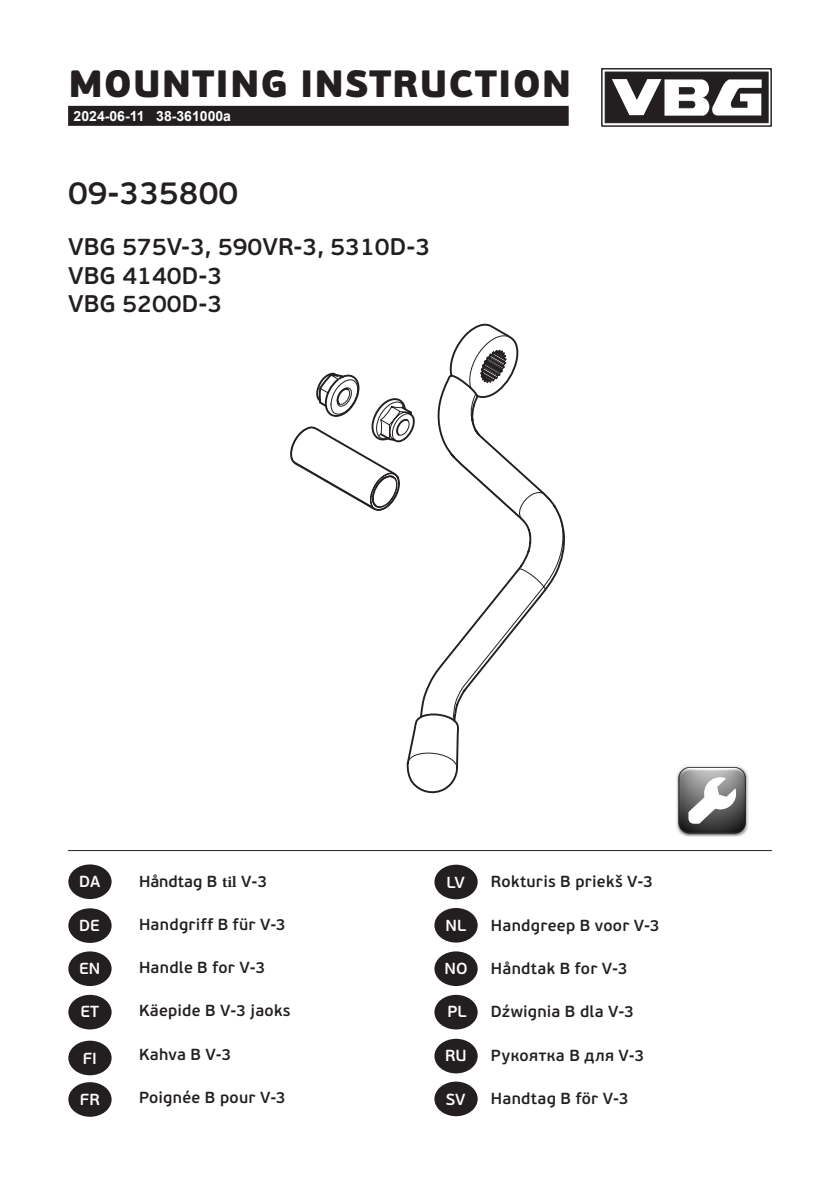
<style>
.page{position:relative;width:840px;height:1191px;background:#fff}
.page>*{position:absolute;margin:0;border:0;box-sizing:border-box;transform-origin:0 0}
.t1{font:900 38px "PF Beau Sans Pro";letter-spacing:.02em;color:#231f20}
.t2{font:600 32px "PF Beau Sans Pro";color:#231f20}
.t3{font:600 24px/28.8px "PF Beau Sans Pro";color:#231f20}
.t4{font:600 16px "PF Beau Sans Pro";letter-spacing:.015em;color:#231f20}
.t5{font:600 16px "PF Beau Sans Pro";color:#fff}
.t6{font:600 16px "PF Beau Sans Pro";letter-spacing:.035em;color:#231f20}
.t7{font:700 14px "Arial";color:#fff}
.s1{font-family:"Minion Pro";font-weight:700}
</style>
<div class="page">
<svg style="left:602px;top:70px;width:167px;height:55px"></svg>
<div style="left:600px;top:68px;width:171px;height:59px;border:1px solid #231f20"></div>
<div style="left:604px;top:72px;width:164px;height:51px;background:#231f20;border:1px solid #231f20"></div>
<svg style="left:612px;top:79px;width:149px;height:37px"></svg>
<div style="left:68px;top:106px;width:500px;height:20px;background:#231f20"></div>
<hr style="left:68px;top:850px;width:703px;height:1px;background:#231f20">
<div style="left:434px;top:1081px;width:43px;height:35px;background:#231f20;border-radius:50%"></div>
<div style="left:68px;top:994px;width:43px;height:35px;background:#231f20;border-radius:50%"></div>
<div style="left:434px;top:1038px;width:43px;height:35px;background:#231f20;border-radius:50%"></div>
<div style="left:434px;top:951px;width:43px;height:35px;background:#231f20;border-radius:50%"></div>
<div style="left:434px;top:994px;width:43px;height:35px;background:#231f20;border-radius:50%"></div>
<div style="left:434px;top:908px;width:43px;height:34px;background:#231f20;border-radius:50%"></div>
<div style="left:434px;top:864px;width:43px;height:35px;background:#231f20;border-radius:50%"></div>
<div style="left:68px;top:1040px;width:43px;height:35px;background:#231f20;border-radius:50%"></div>
<div style="left:68px;top:864px;width:43px;height:35px;background:#231f20;border-radius:50%"></div>
<div style="left:68px;top:908px;width:43px;height:35px;background:#231f20;border-radius:50%"></div>
<div style="left:68px;top:1082px;width:43px;height:34px;background:#231f20;border-radius:50%"></div>
<div style="left:68px;top:951px;width:43px;height:35px;background:#231f20;border-radius:50%"></div>
<svg style="left:290px;top:323px;width:274px;height:470px"></svg>
<img style="left:687px;top:765px;width:62px;height:67px">
<img style="left:676px;top:766px;width:70px;height:70px">
<svg style="left:678px;top:767px;width:67px;height:66px"></svg>
<h1 class="t1" style="left:68px;top:59px;width:504px">MOUNTING INSTRUCTION</h1>
<p class="t7" style="left:74px;top:106px;width:159px">2024-06-11 38-361000a</p>
<h2 class="t2" style="left:68px;top:174px;width:171px">09-335800</h2>
<h3 class="t3" style="left:68px;top:233px;width:363px">VBG 575V-3, 590VR-3, 5310D-3<br>VBG 4140D-3<br>VBG 5200D-3</h3>
<p class="t5" style="left:79px;top:872px;width:23px">DA</p>
<p class="t5" style="left:79px;top:916px;width:22px">DE</p>
<p class="t5" style="left:79px;top:959px;width:23px">EN</p>
<p class="t5" style="left:80px;top:1002px;width:20px">ET</p>
<p class="t5" style="left:83px;top:1048px;width:16px">FI</p>
<p class="t5" style="left:80px;top:1090px;width:21px">FR</p>
<p class="t4" style="left:139px;top:871px;width:130px">Håndtag B <span class="s1">til</span> V-3</p>
<p class="t4" style="left:139px;top:914px;width:148px">Handgriff B für V-3</p>
<p class="t4" style="left:139px;top:958px;width:128px">Handle B for V-3</p>
<p class="t4" style="left:139px;top:1001px;width:153px">Käepide B V-3 jaoks</p>
<p class="t4" style="left:139px;top:1044px;width:94px">Kahva B V-3</p>
<p class="t4" style="left:139px;top:1088px;width:148px">Poignée B pour V-3</p>
<p class="t5" style="left:446px;top:872px;width:20px">LV</p>
<p class="t5" style="left:445px;top:915px;width:22px">NL</p>
<p class="t5" style="left:444px;top:958px;width:24px">NO</p>
<p class="t5" style="left:447px;top:1002px;width:21px">PL</p>
<p class="t5" style="left:445px;top:1046px;width:23px">RU</p>
<p class="t4" style="left:490px;top:872px;width:163px">Rokturis B priekš V-3</p>
<p class="t4" style="left:490px;top:915px;width:170px">Handgreep B voor V-3</p>
<p class="t4" style="left:490px;top:959px;width:138px">Håndtak B for V-3</p>
<p class="t4" style="left:490px;top:1002px;width:144px">Dźwignia B dla V-3</p>
<p class="t6" style="left:490px;top:1045px;width:155px">Рукоятка B для V-3</p>
<p class="t5" style="left:445px;top:1089px;width:21px">SV</p>
<p class="t4" style="left:490px;top:1089px;width:139px">Handtag B för V-3</p>
</div>
